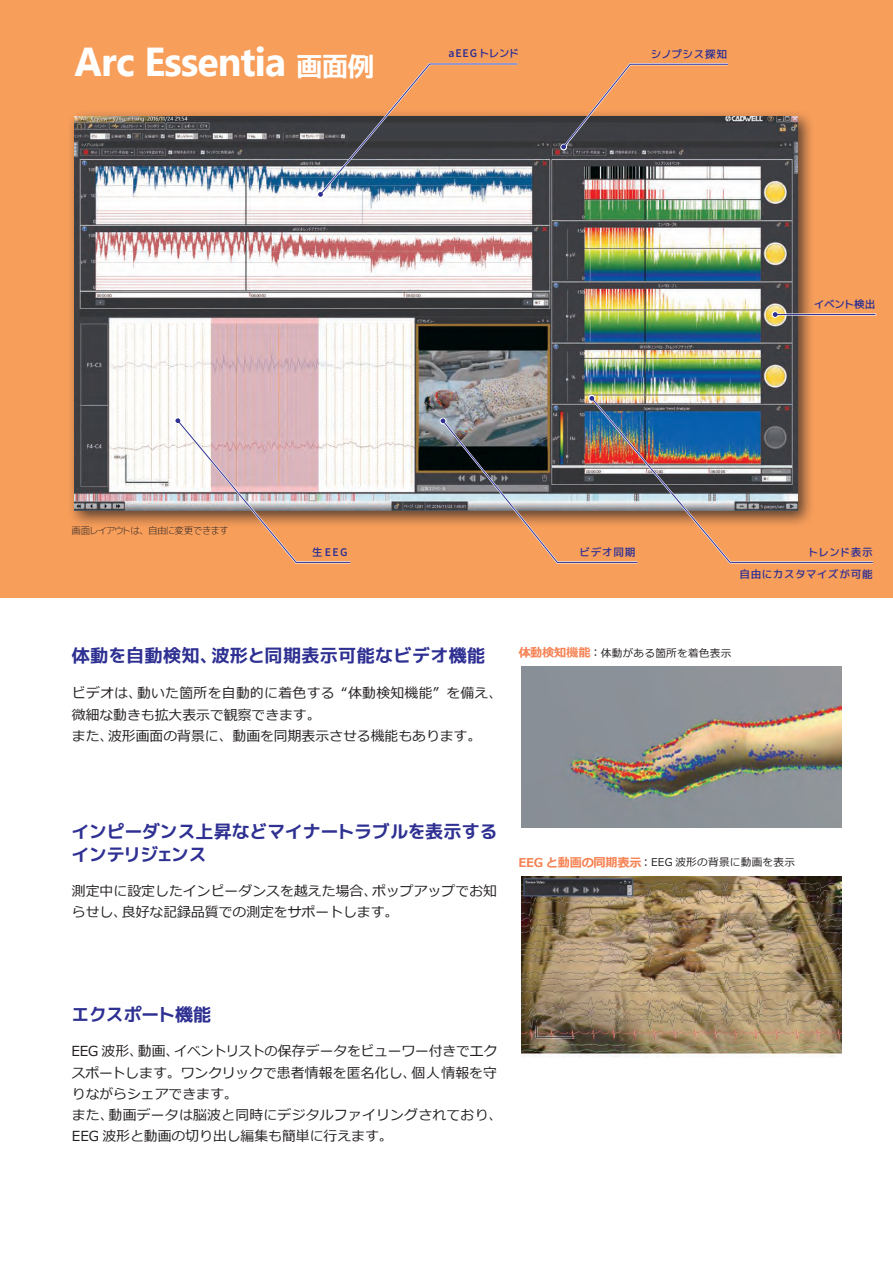
<style>
.page{position:relative;width:893px;height:1263px;background:#fff}
.page>*{position:absolute;margin:0;border:0;box-sizing:border-box;transform-origin:0 0}
.t1{font:700 40.35px "Gadugi";letter-spacing:-.02em;color:#fff}
.t2{font:700 18px/23.4px "Kazesawa";letter-spacing:.005em;color:#2e3092}
.t3{font:13.8px/21.3px "Meiryo";color:#231f20}
.t4{font:10.65px "Meiryo";letter-spacing:.025em;color:#231f20}
.t5{font:600 10.65px/22.4px "Kazesawa";letter-spacing:.075em;color:#2e3092;text-align:right}
.t6{font:600 10.65px "Kazesawa";letter-spacing:.035em;color:#2e3092}
.t7{font:300 9.6px "Kazesawa";letter-spacing:-.05em;color:#231f20}
.s1{font-family:"Kazesawa";font-size:26.55px}
.s2{font-weight:700;font-size:12.15px;color:#f58355}
.s3{font-size:12.15px}
</style>
<div class="page">
<img style="left:0;top:0;width:893px;height:1058px">
<hr style="left:892px;top:578px;width:1px;height:108px;background:#000">
<hr style="left:0;top:578px;width:1px;height:108px;background:#000">
<hr style="left:386px;top:1262px;width:108px;height:1px;background:#000">
<hr style="left:386px;top:0;width:108px;height:1px;background:#000">
<h1 class="t1" style="left:74px;top:38px;width:302px">Arc Essentia <span class="s1">画面例</span></h1>
<p class="t6" style="left:449px;top:45px;width:72px">aEEG トレンド</p>
<p class="t5" style="left:651px;top:42px;width:78px">シノプシス探知</p>
<p class="t5" style="left:814px;top:293px;width:63px">イベント検出</p>
<p class="t7" style="left:72px;top:523px;width:159px">画面レイアウトは、自由に変更できます</p>
<p class="t5" style="left:312px;top:541px;width:37px">生EEG</p>
<p class="t5" style="left:579px;top:541px;width:58px">ビデオ同期</p>
<p class="t5" style="left:739px;top:541px;width:135px">トレンド表示<br>自由にカスタマイズが可能</p>
<h2 class="t2" style="left:72px;top:643px;width:415px">体動を自動検知、波形と同期表示可能なビデオ機能</h2>
<p class="t3" style="left:72px;top:683px;width:432px">ビデオは、動いた箇所を自動的に着色する “体動検知機能” を備え、微細な動きも拡大表示で観察できます。<br>また、波形画面の背景に、動画を同期表示させる機能もあります。</p>
<p class="t4" style="left:518px;top:645px;width:214px"><span class="s2">体動検知機能</span><span class="s3">：</span>体動がある箇所を着色表示</p>
<h2 class="t2" style="left:72px;top:819px;width:427px">インピーダンス上昇などマイナートラブルを表示するインテリジェンス</h2>
<p class="t3" style="left:72px;top:881px;width:427px">測定中に設定したインピーダンスを越えた場合、ポップアップでお知らせし、良好な記録品質での測定をサポートします。</p>
<p class="t4" style="left:518px;top:855px;width:278px"><span class="s2">EEG と動画の同期表示</span><span class="s3">：</span> EEG 波形の背景に動画を表示</p>
<h2 class="t2" style="left:72px;top:1002px;width:141px">エクスポート機能</h2>
<p class="t3" style="left:72px;top:1041px;width:432px">EEG 波形、動画、イベントリストの保存データをビューワー付きでエクスポートします。ワンクリックで患者情報を匿名化し、個人情報を守りながらシェアできます。<br>また、動画データは脳波と同時にデジタルファイリングされており、<br>EEG 波形と動画の切り出し編集も簡単に行えます。</p>
</div>
